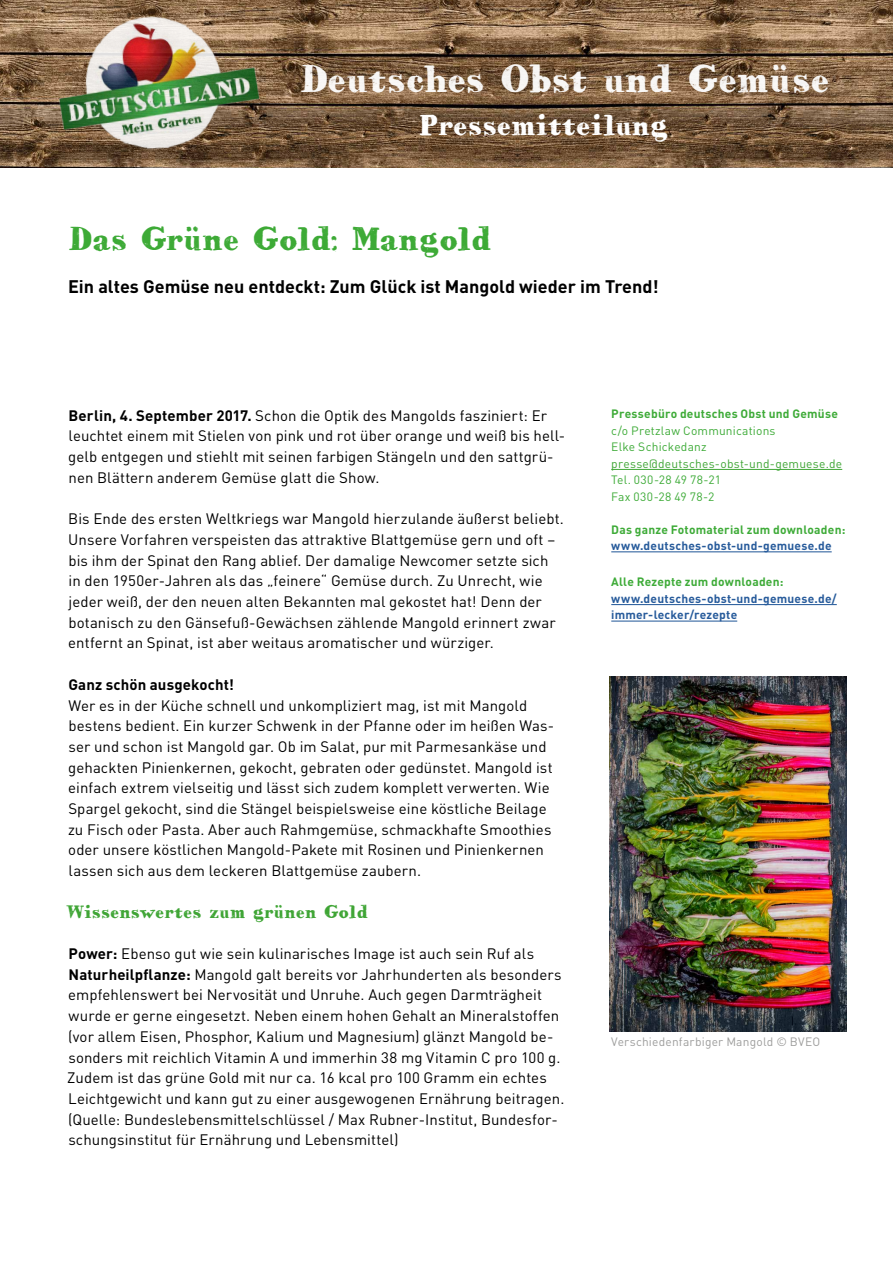
<style>
.page{position:relative;width:893px;height:1263px;background:#fff}
.page>*{position:absolute;margin:0;border:0;box-sizing:border-box;transform-origin:0 0}
.t1{font:500 31.5px "HVD Bodedo";color:#fff}
.t2{font:500 27px "HVD Bodedo";color:#3daa36}
.t3{font:500 24px "HVD Bodedo";letter-spacing:-.005em;color:#fff}
.t4{font:700 18px "DIN";color:#000}
.t5{font:15px/20.7px "DIN";letter-spacing:.005em;color:#000}
.t6{font:500 15px "HVD Bodedo";color:#3fa535}
.t7{font:700 15px "DIN";letter-spacing:.01em;color:#000}
.t8{font:700 12px "DIN";letter-spacing:.02em;color:#3eab38}
.t9{font:700 12px/16.5px "DIN";letter-spacing:.02em;color:#275b9b}
.t10{font:12px/16.5px "DIN";letter-spacing:.015em;color:#3eab38}
.t11{font:12px "DIN";letter-spacing:.02em;color:#3fa535}
.t12{font:12px "DIN";letter-spacing:.015em;color:#9d9d9c}
.s1{font-weight:700}
</style>
<div class="page">
<img style="left:1px;top:0;width:517px;height:167px">
<img style="left:518px;top:0;width:374px;height:167px">
<img style="left:47px;top:0;width:223px;height:168px">
<hr style="left:611px;top:469px;width:231px;height:1px;background:#3fa535">
<hr style="left:611px;top:551px;width:221px;height:1px;background:#275b9b">
<hr style="left:611px;top:604px;width:226px;height:1px;background:#275b9b">
<hr style="left:611px;top:620px;width:126px;height:2px;background:#275b9b">
<img style="left:610px;top:676px;width:236px;height:355px">
<h1 class="t1" style="left:299px;top:55px;width:532px">Deutsches Obst und Gemüse</h1>
<h3 class="t3" style="left:419px;top:107px;width:251px">Pressemitteilung</h3>
<h2 class="t2" style="left:68px;top:219px;width:425px">Das Grüne Gold: Mangold</h2>
<p class="t4" style="left:68px;top:275px;width:592px">Ein altes Gemüse neu entdeckt: Zum Glück ist Mangold wieder im Trend!</p>
<p class="t5" style="left:68px;top:405px;width:499px"><span class="s1">Berlin, 4. September 2017.</span> Schon die Optik des Mangolds fasziniert: Er leuchtet einem mit Stielen von pink und rot über orange und weiß bis hell&shy;gelb entgegen und stiehlt mit seinen farbigen Stängeln und den sattgrü&shy;nen Blättern anderem Gemüse glatt die Show.</p>
<p class="t5" style="left:68px;top:508px;width:497px">Bis Ende des ersten Weltkriegs war Mangold hierzulande äußerst beliebt.<br>Unsere Vorfahren verspeisten das attraktive Blattgemüse gern und oft – bis ihm der Spinat den Rang ablief. Der damalige Newcomer setzte sich in den 1950er-Jahren als das „feinere“ Gemüse durch. Zu Unrecht, wie jeder weiß, der den neuen alten Bekannten mal gekostet hat! Denn der botanisch zu den Gänsefuß-Gewächsen zählende Mangold erinnert zwar entfernt an Spinat, ist aber weitaus aromatischer und würziger.</p>
<p class="t7" style="left:68px;top:675px;width:167px">Ganz schön ausgekocht!</p>
<p class="t5" style="left:68px;top:694px;width:488px">Wer es in der Küche schnell und unkompliziert mag, ist mit Mangold bestens bedient. Ein kurzer Schwenk in der Pfanne oder im heißen Was&shy;ser und schon ist Mangold gar. Ob im Salat, pur mit Parmesankäse und gehackten Pinienkernen, gekocht, gebraten oder gedünstet. Mangold ist einfach extrem vielseitig und lässt sich zudem komplett verwerten. Wie Spargel gekocht, sind die Stängel beispielsweise eine köstliche Beilage zu Fisch oder Pasta. Aber auch Rahmgemüse, schmackhafte Smoothies oder unsere köstlichen Mangold-Pakete mit Rosinen und Pinienkernen lassen sich aus dem leckeren Blattgemüse zaubern.</p>
<p class="t6" style="left:66px;top:900px;width:303px">Wissenswertes zum grünen Gold</p>
<p class="t5" style="left:67px;top:943px;width:499px"><span class="s1">Power:</span> Ebenso gut wie sein kulinarisches Image ist auch sein Ruf als <span class="s1">Naturheilpflanze:</span> Mangold galt bereits vor Jahrhunderten als besonders empfehlenswert bei Nervosität und Unruhe. Auch gegen Darmträgheit wurde er gerne eingesetzt. Neben einem hohen Gehalt an Mineralstoffen (vor allem Eisen, Phosphor, Kalium und Magnesium) glänzt Mangold be&shy;sonders mit reichlich Vitamin A und immerhin 38 mg Vitamin C pro 100 g.<br>Zudem ist das grüne Gold mit nur ca. 16 kcal pro 100 Gramm ein echtes Leichtgewicht und kann gut zu einer ausgewogenen Ernährung beitragen. (Quelle: Bundeslebensmittelschlüssel / Max Rubner-Institut, Bundesfor&shy;schungsinstitut für Ernährung und Lebensmittel)</p>
<p class="t8" style="left:611px;top:406px;width:228px">Pressebüro deutsches Obst und Gemüse</p>
<p class="t10" style="left:611px;top:422px;width:166px">c/o Pretzlaw Communications<br>Elke Schickedanz</p>
<p class="t11" style="left:611px;top:456px;width:232px">presse@deutsches-obst-und-gemuese.de</p>
<p class="t10" style="left:611px;top:471px;width:111px">Tel. 030-28 49 78-21<br>Fax 030-28 49 78-2</p>
<p class="t8" style="left:611px;top:521px;width:236px">Das ganze Fotomaterial zum downloaden:</p>
<p class="t9" style="left:611px;top:537px;width:222px">www.deutsches-obst-und-gemuese.de</p>
<p class="t8" style="left:611px;top:574px;width:174px">Alle Rezepte zum downloaden:</p>
<p class="t9" style="left:611px;top:590px;width:227px">www.deutsches-obst-und-gemuese.de/ immer-lecker/rezepte</p>
<p class="t12" style="left:611px;top:1034px;width:211px">Verschiedenfarbiger Mangold © BVEO</p>
</div>
